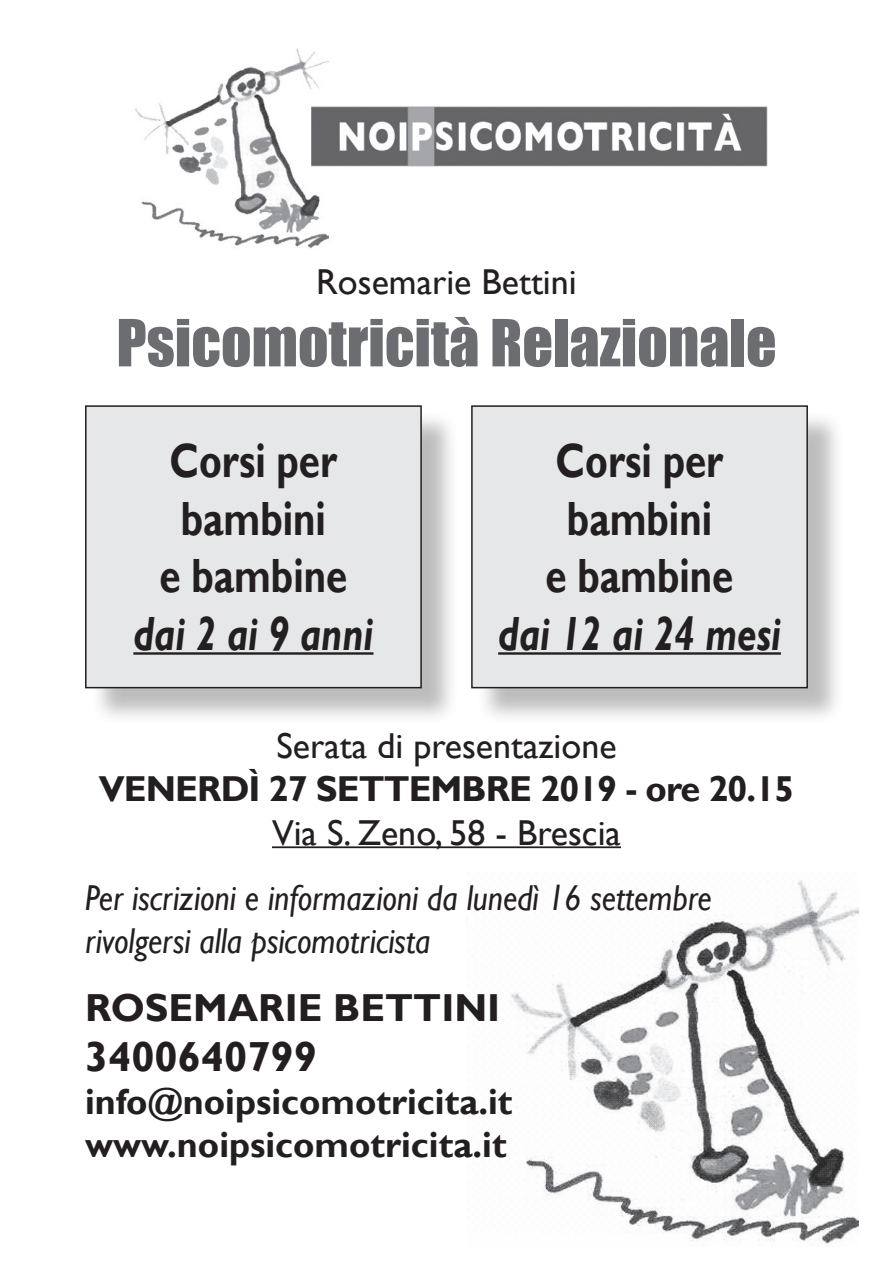
<style>
.page{position:relative;width:893px;height:1276px;background:#fff}
.page>*{position:absolute;margin:0;border:0;box-sizing:border-box;transform-origin:0 0}
.t1{font:60px "Impact";color:#6c6d70}
.t2{font:700 48px/57.6px "Gill Sans";color:#231f20;text-align:center;scale:.8 1}
.t3{font:italic 700 48px "Gill Sans";color:#231f20;scale:.8 1}
.t4{font:700 42px "Gill Sans";color:#231f20}
.t5{font:700 39px "Gill Sans";color:#231f20}
.t6{font:italic 36px/43.2px "Gill Sans";color:#231f20;scale:.9 1}
.t7{font:36px "Gill Sans";color:#231f20}
.t8{font:700 36px/43.2px "Gill Sans";color:#231f20}
.t9{font:700 36px "Gill Sans";letter-spacing:-.025em;color:#231f20}
</style>
<div class="page">
<img style="left:509px;top:880px;width:350px;height:364px">
<img style="left:135px;top:48px;width:633px;height:201px">
<div style="left:90px;top:410px;width:369px;height:315px;background:#231f20;opacity:.3"></div>
<div style="left:86px;top:406px;width:335px;height:281px;background:#e6e7e9"></div>
<hr style="left:133px;top:652px;width:240px;height:2px;background:#231f20">
<div style="left:85px;top:405px;width:337px;height:283px;border:2px solid #231f20"></div>
<div style="left:476px;top:410px;width:369px;height:315px;background:#231f20;opacity:.3"></div>
<div style="left:472px;top:406px;width:335px;height:281px;background:#e6e7e9"></div>
<hr style="left:498px;top:652px;width:283px;height:2px;background:#231f20">
<div style="left:471px;top:405px;width:337px;height:283px;border:2px solid #231f20"></div>
<hr style="left:272px;top:846px;width:349px;height:2px;background:#231f20">
<p class="t7" style="left:316px;top:261px;width:262px">Rosemarie Bettini</p>
<h1 class="t1" style="left:116px;top:296px;width:662px">Psicomotricità Relazionale</h1>
<h2 class="t2" style="left:160px;top:433px;width:236px">Corsi per bambini<br>e bambine</h2>
<h2 class="t3" style="left:133px;top:606px;width:302px">dai 2 ai 9 anni</h2>
<h2 class="t2" style="left:546px;top:433px;width:236px">Corsi per bambini<br>e bambine</h2>
<h2 class="t3" style="left:498px;top:606px;width:355px">dai 12 ai 24 mesi</h2>
<p class="t7" style="left:276px;top:725px;width:342px">Serata di presentazione</p>
<p class="t9" style="left:99px;top:767px;width:697px">VENERDÌ 27 SETTEMBRE 2019 - ore 20.15</p>
<p class="t7" style="left:272px;top:811px;width:350px">Via S. Zeno, 58 - Brescia</p>
<p class="t6" style="left:85px;top:876px;width:698px">Per iscrizioni e informazioni da lunedì 16 settembre rivolgersi alla psicomotricista</p>
<p class="t5" style="left:85px;top:984px;width:417px">ROSEMARIE BETTINI</p>
<p class="t4" style="left:85px;top:1031px;width:233px">3400640799</p>
<p class="t8" style="left:85px;top:1081px;width:429px">info@noipsicomotricita.it www.noipsicomotricita.it</p>
</div>
